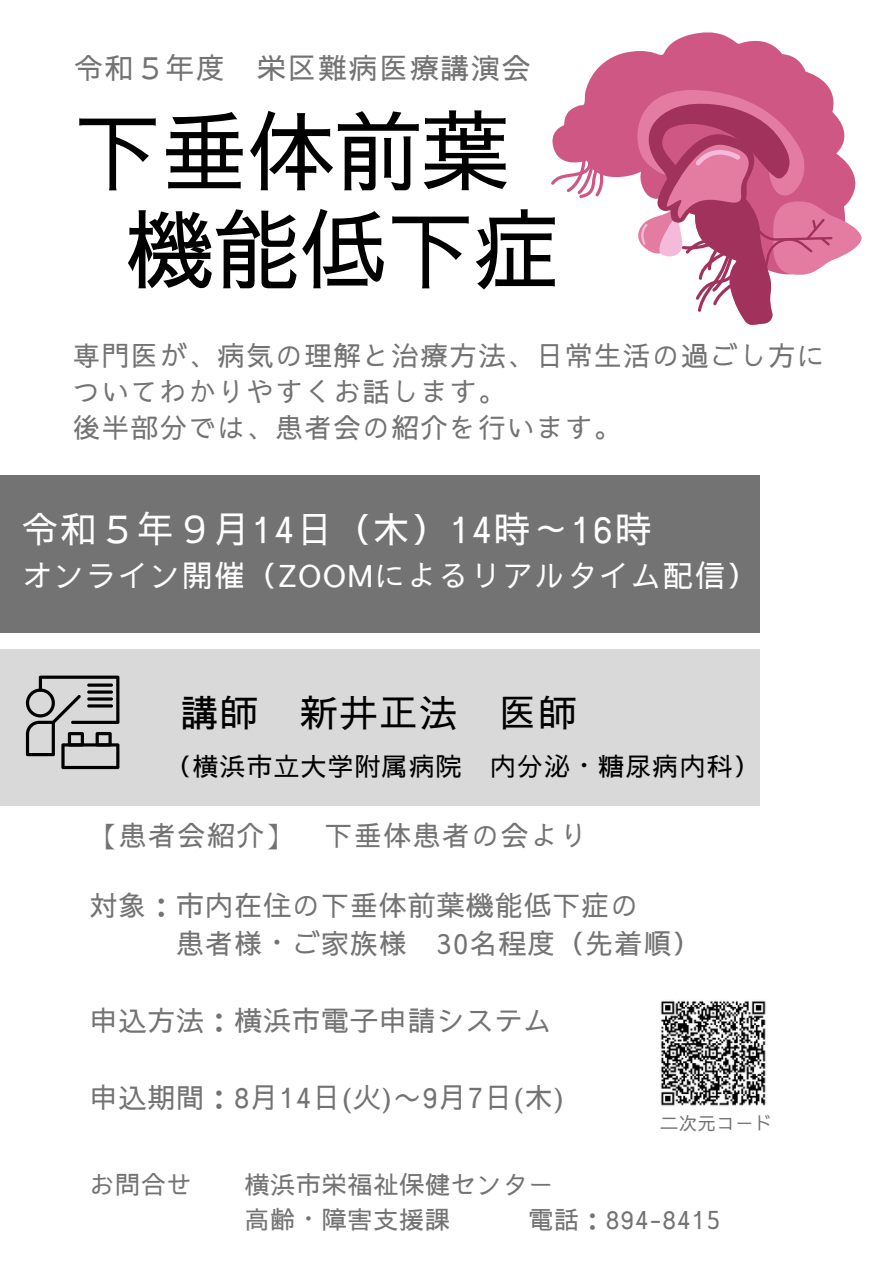
<style>
.page{position:relative;width:894px;height:1264px;background:#fff}
.page>*{position:absolute;margin:0;border:0;box-sizing:border-box;transform-origin:0 0}
.t1{font:500 86.85px "Sawarabi Gothic";color:#000}
.t2{font:500 37.5px "Sawarabi Gothic";letter-spacing:.06em;color:#000}
.t3{font:500 36.15px "Sawarabi Gothic";letter-spacing:.06em;color:#fff}
.t4{font:500 30.15px "Sawarabi Gothic";letter-spacing:.06em;color:#fff}
.t5{font:500 28.8px "Sawarabi Gothic";letter-spacing:.06em;color:#737373}
.t6{font:500 27.75px "Sawarabi Gothic";letter-spacing:.04em;color:#737373}
.t7{font:500 27.75px "Sawarabi Gothic";letter-spacing:.06em;color:#737373}
.t8{font:500 27.3px/36px "Sawarabi Gothic";letter-spacing:.06em;color:#737373}
.t9{font:500 25.5px "Sawarabi Gothic";letter-spacing:.06em;color:#000}
.t10{font:500 24.75px "Sawarabi Gothic";letter-spacing:.04em;color:#737373}
.t11{font:500 18px "Sawarabi Gothic";letter-spacing:.04em;color:#737373}
</style>
<div class="page">
<div style="left:0;top:475px;width:759px;height:157px;background:#737373"></div>
<div style="left:0;top:649px;width:759px;height:156px;background:#d9d9d9"></div>
<svg style="left:26px;top:675px;width:93px;height:94px"></svg>
<svg style="left:551px;top:32px;width:279px;height:166px;fill:#cf5784"></svg>
<svg style="left:630px;top:89px;width:231px;height:236px"></svg>
<img style="left:660px;top:1000px;width:106px;height:106px">
<p class="t5" style="left:74px;top:55px;width:458px">令和５年度 栄区難病医療講演会</p>
<p class="t1" style="left:74px;top:112px;width:436px">下垂体前葉</p>
<p class="t1" style="left:126px;top:210px;width:436px">機能低下症</p>
<p class="t8" style="left:73px;top:339px;width:752px">専門医が、病気の理解と治療方法、日常生活の過ごし方についてわかりやすくお話します。</p>
<p class="t8" style="left:73px;top:411px;width:550px">後半部分では、患者会の紹介を行います。</p>
<p class="t3" style="left:22px;top:513px;width:631px">令和５年９月14日（木）14時～16時</p>
<p class="t4" style="left:22px;top:562px;width:736px">オンライン開催（ZOOMによるリアルタイム配信）</p>
<p class="t2" style="left:181px;top:696px;width:397px">講師 新井正法 医師</p>
<p class="t9" style="left:165px;top:754px;width:595px">（横浜市立大学附属病院 内分泌・糖尿病内科）</p>
<p class="t7" style="left:89px;top:823px;width:499px">【患者会紹介】 下垂体患者の会より</p>
<p class="t6" style="left:89px;top:892px;width:550px">対象：市内在住の下垂体前葉機能低下症の</p>
<p class="t6" style="left:176px;top:931px;width:525px">患者様・ご家族様 30名程度（先着順）</p>
<p class="t6" style="left:89px;top:1007px;width:463px">申込方法：横浜市電子申請システム</p>
<p class="t6" style="left:89px;top:1084px;width:476px">申込期間：8月14日(火)〜9月7日(木)</p>
<p class="t11" style="left:660px;top:1114px;width:113px">二次元コード</p>
<p class="t10" style="left:89px;top:1173px;width:104px">お問合せ</p>
<p class="t10" style="left:244px;top:1173px;width:310px">横浜市栄福祉保健センター</p>
<p class="t10" style="left:244px;top:1208px;width:207px">高齢・障害支援課</p>
<p class="t10" style="left:528px;top:1208px;width:193px">電話：894-8415</p>
</div>
